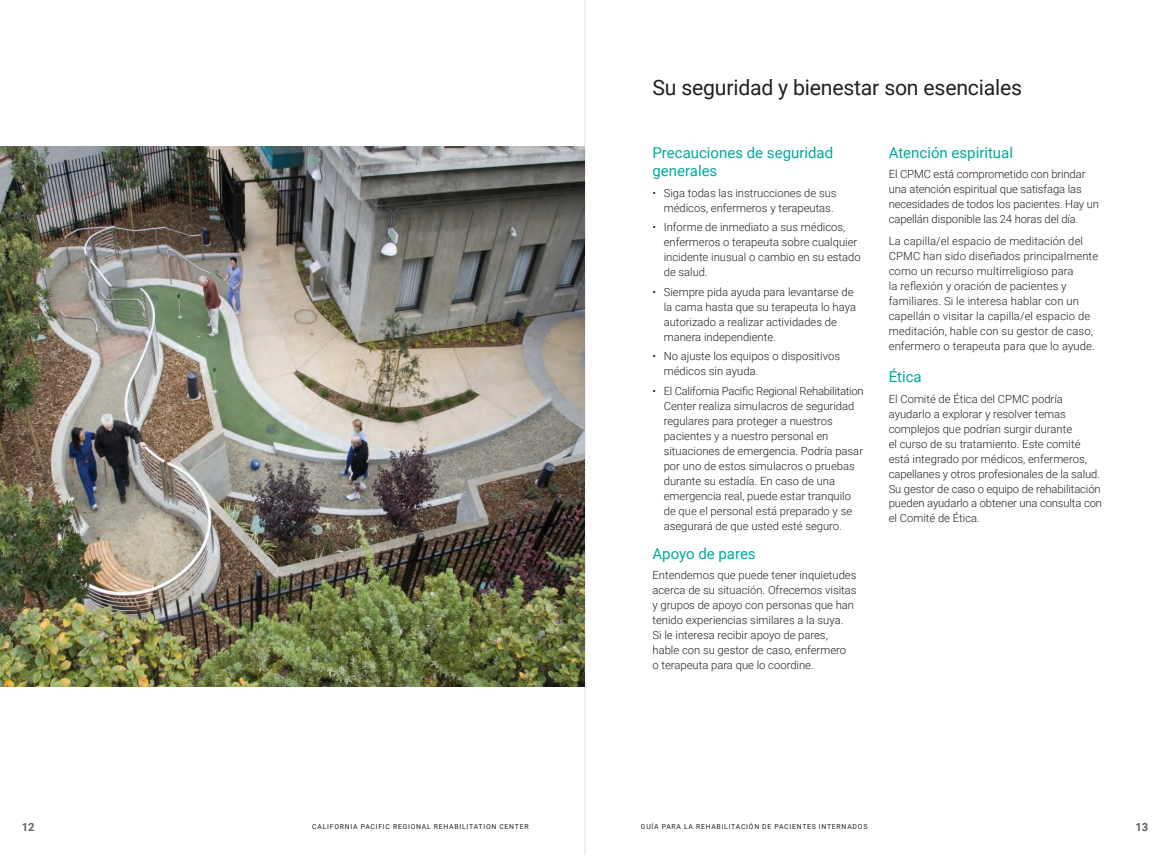
<style>
.page{position:relative;width:1170px;height:855px;background:#fff}
.page>*{position:absolute;margin:0;border:0;box-sizing:border-box;transform-origin:0 0}
.First_Heading{font:21.25px "Roboto";letter-spacing:-.01em;color:#231f20}
.Headline{font:15px/18.8px "Roboto";color:#00a9a0}
.Body_Copy_Roboto_Lig{font:300 11.25px/15px "Roboto";color:#231f20}
.t1{font:700 11.25px "Roboto";color:#636366}
.t2{font:6.88px "Roboto";letter-spacing:.11em;color:#231f20}
</style>
<div class="page">
<hr style="left:585px;top:0;width:1px;height:855px;background:#e0e1e3">
<img style="left:0;top:147px;width:585px;height:539px">
<p class="First_Heading" style="left:652px;top:72px;width:371px">Su seguridad y bienestar son esenciales</p>
<p class="Headline" style="left:652px;top:142px;width:182px">Precauciones de seguridad generales</p>
<p class="Body_Copy_Roboto_Lig" style="left:652px;top:185px;width:186px;text-align:right">• Siga todas las instrucciones de sus médicos, enfermeros y terapeutas.</p>
<p class="Body_Copy_Roboto_Lig" style="left:664px;top:219px;width:199px;text-indent:-11px">• Informe de inmediato a sus médicos, enfermeros o terapeuta sobre cualquier incidente inusual o cambio en su estado de salud.</p>
<p class="Body_Copy_Roboto_Lig" style="left:664px;top:284px;width:194px;text-indent:-11px">• Siempre pida ayuda para levantarse de la cama hasta que su terapeuta lo haya autorizado a realizar actividades de manera independiente.</p>
<p class="Body_Copy_Roboto_Lig" style="left:664px;top:348px;width:178px;text-indent:-11px">• No ajuste los equipos o dispositivos médicos sin ayuda.</p>
<p class="Body_Copy_Roboto_Lig" style="left:664px;top:383px;width:202px;text-indent:-11px">• El California Pacific Regional Rehabilitation Center realiza simulacros de seguridad regulares para proteger a nuestros pacientes y a nuestro personal en situaciones de emergencia. Podría pasar por uno de estos simulacros o pruebas durante su estadía. En caso de una emergencia real, puede estar tranquilo de que el personal está preparado y se asegurará de que usted esté seguro.</p>
<p class="Headline" style="left:652px;top:543px;width:105px">Apoyo de pares</p>
<p class="Body_Copy_Roboto_Lig" style="left:652px;top:567px;width:206px">Entendemos que puede tener inquietudes acerca de su situación. Ofrecemos visitas y grupos de apoyo con personas que han tenido experiencias similares a la suya.<br>Si le interesa recibir apoyo de pares, hable con su gestor de caso, enfermero<br>o terapeuta para que lo coordine.</p>
<p class="Headline" style="left:889px;top:142px;width:126px">Atención espiritual</p>
<p class="Body_Copy_Roboto_Lig" style="left:889px;top:166px;width:212px">El CPMC está comprometido con brindar una atención espiritual que satisfaga las necesidades de todos los pacientes. Hay un capellán disponible las 24 horas del día.</p>
<p class="Body_Copy_Roboto_Lig" style="left:889px;top:233px;width:211px">La capilla/el espacio de meditación del CPMC han sido diseñados principalmente como un recurso multirreligioso para<br>la reflexión y oración de pacientes y familiares. Si le interesa hablar con un capellán o visitar la capilla/el espacio de meditación, hable con su gestor de caso, enfermero o terapeuta para que lo ayude.</p>
<p class="Headline" style="left:889px;top:367px;width:35px">Ética</p>
<p class="Body_Copy_Roboto_Lig" style="left:889px;top:391px;width:215px">El Comité de Ética del CPMC podría ayudarlo a explorar y resolver temas complejos que podrían surgir durante<br>el curso de su tratamiento. Este comité está integrado por médicos, enfermeros, capellanes y otros profesionales de la salud.<br>Su gestor de caso o equipo de rehabilitación pueden ayudarlo a obtener una consulta con el Comité de Ética.</p>
<p class="t1" style="left:22px;top:819px;width:14px">12</p>
<p class="t2" style="left:312px;top:821px;width:218px">CALIFORNIA PACIFIC REGIONAL REHABILITATION CENTER</p>
<p class="t2" style="left:641px;top:821px;width:228px">GUÍA PARA LA REHABILITACIÓN DE PACIENTES INTERNADOS</p>
<p class="t1" style="left:1135px;top:819px;width:14px">13</p>
</div>
